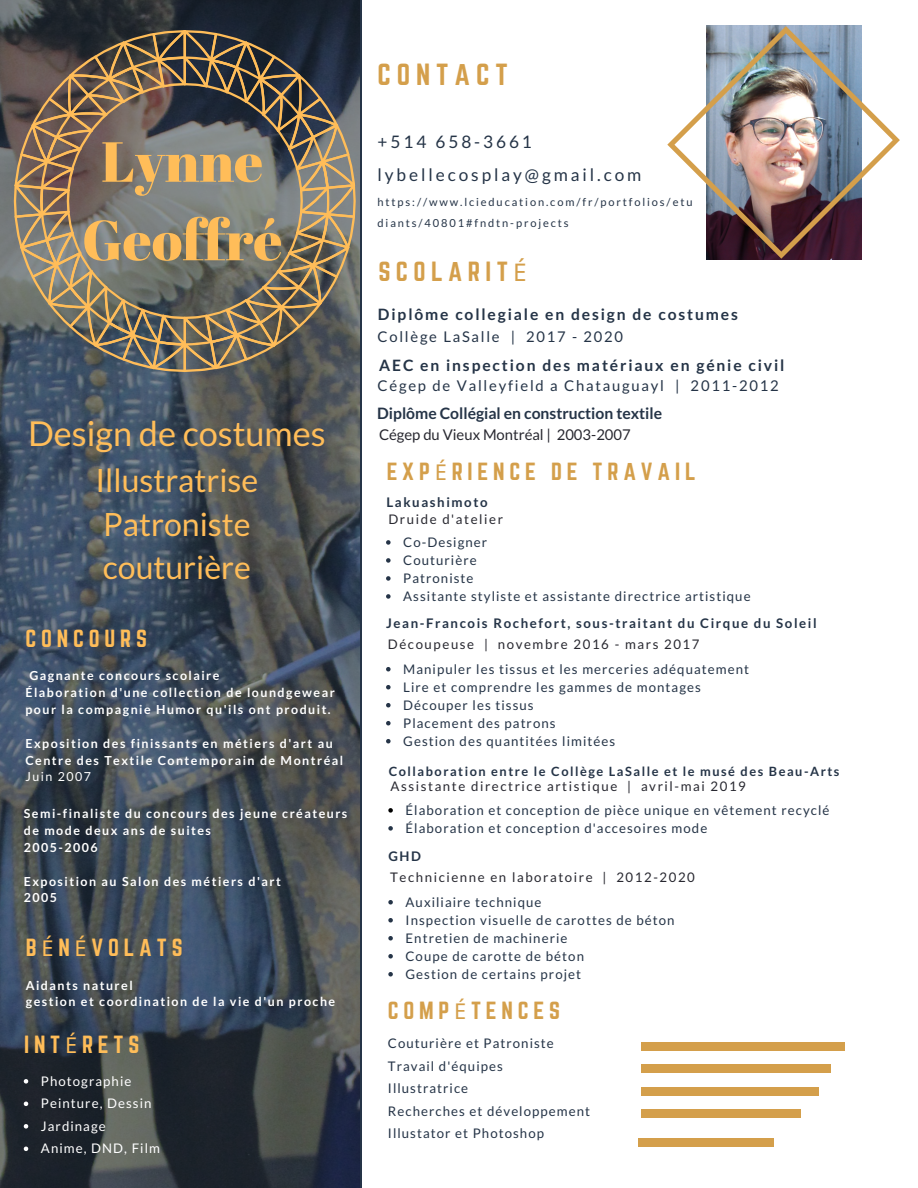
<style>
.page{position:relative;width:918px;height:1188px;background:#fff}
.page>*{position:absolute;margin:0;border:0;box-sizing:border-box;transform-origin:0 0}
.t1{font:56.4px "Abril Fatface";color:#ffbd59}
.t2{font:34.35px "Lato";color:#ffbd59}
.t3{font:32.1px "Lato";color:#ffbd59}
.t4{font:26.85px "Norwester";letter-spacing:.22em;color:#d49f4b}
.t5{font:24.3px "Norwester";letter-spacing:.22em;color:#d49f4b}
.t6{font:21.75px "Norwester";letter-spacing:.22em;color:#d49f4b}
.t7{font:21.75px "Norwester";letter-spacing:.22em;color:#ffbd59}
.t8{font:17.25px "Lato";letter-spacing:.17em;color:#253447}
.t9{font:700 15.75px "Lato";color:#253447}
.t10{font:700 15.6px "Lato";letter-spacing:.12em;color:#253447}
.t11{font:14.85px "Lato";letter-spacing:.12em;color:#253447}
.t12{font:14.85px "Lato";color:#282830}
.t13{font:14.7px "Lato";letter-spacing:.12em;color:#253447}
.t14{font:13.2px "Lato";letter-spacing:.08em;color:#253447}
.t15{font:13.2px "Lato";letter-spacing:.12em;color:#282830}
.t16{font:700 13.2px "Lato";letter-spacing:.12em;color:#253447}
.t17{font:13.2px "Lato";letter-spacing:.08em;color:#fff}
.t18{font:700 12.75px "Lato";letter-spacing:.12em;color:#253447}
.t19{font:700 12.45px/16.8px "Lato";letter-spacing:.12em;color:#fff}
.t20{font:12.45px "Lato";letter-spacing:.12em;color:#fff}
.t21{font:11.1px/20.9px "Lato";letter-spacing:.17em;color:#253447}
.s1{font-family:"Noto Sans"}
</style>
<div class="page">
<img style="left:0;top:0;width:360px;height:1188px">
<svg style="left:386px;top:667px;width:5px;height:4px"></svg>
<svg style="left:386px;top:685px;width:5px;height:4px"></svg>
<svg style="left:386px;top:703px;width:5px;height:4px"></svg>
<svg style="left:386px;top:721px;width:5px;height:4px"></svg>
<svg style="left:386px;top:739px;width:5px;height:4px"></svg>
<svg style="left:386px;top:540px;width:5px;height:5px"></svg>
<svg style="left:386px;top:558px;width:5px;height:5px"></svg>
<svg style="left:386px;top:576px;width:5px;height:5px"></svg>
<svg style="left:386px;top:594px;width:5px;height:5px"></svg>
<div style="left:641px;top:1042px;width:204px;height:9px;background:#d49f4b"></div>
<div style="left:641px;top:1064px;width:189px;height:9px;background:#d49f4b"></div>
<div style="left:641px;top:1087px;width:178px;height:9px;background:#d49f4b"></div>
<div style="left:641px;top:1109px;width:160px;height:9px;background:#d49f4b"></div>
<div style="left:638px;top:1138px;width:136px;height:9px;background:#d49f4b"></div>
<svg style="left:24px;top:1079px;width:4px;height:5px"></svg>
<svg style="left:24px;top:1102px;width:4px;height:4px"></svg>
<svg style="left:24px;top:1124px;width:4px;height:5px"></svg>
<svg style="left:24px;top:1147px;width:4px;height:4px"></svg>
<svg style="left:14px;top:30px;width:342px;height:342px;background:#726b5e"></svg>
<img style="left:667px;top:26px;width:233px;height:233px">
<svg style="left:388px;top:808px;width:5px;height:5px"></svg>
<svg style="left:388px;top:826px;width:5px;height:5px"></svg>
<svg style="left:388px;top:900px;width:5px;height:5px"></svg>
<svg style="left:388px;top:918px;width:5px;height:5px"></svg>
<svg style="left:388px;top:936px;width:5px;height:5px"></svg>
<svg style="left:388px;top:954px;width:5px;height:5px"></svg>
<svg style="left:388px;top:972px;width:5px;height:5px"></svg>
<p class="t1" style="left:101px;top:122px;width:163px">Lynne</p>
<p class="t1" style="left:82px;top:201px;width:202px">Geoffré</p>
<p class="t2" style="left:28px;top:412px;width:299px">Design de costumes</p>
<p class="t3" style="left:95px;top:460px;width:164px">Illustratrise</p>
<p class="t3" style="left:103px;top:504px;width:149px">Patroniste</p>
<p class="t3" style="left:103px;top:548px;width:150px">couturière</p>
<p class="t7" style="left:25px;top:628px;width:123px">CONCOURS</p>
<p class="t19" style="left:29px;top:667px;width:192px">Gagnante concours scolaire</p>
<p class="t19" style="left:25px;top:684px;width:311px">Élaboration d'une collection de loundgewear pour la compagnie Humor qu'ils ont produit.</p>
<p class="t19" style="left:25px;top:735px;width:319px">Exposition des finissants en métiers d'art au<br>Centre des Textile Contemporain de Montréal</p>
<p class="t20" style="left:25px;top:769px;width:67px">Juin 2007</p>
<p class="t19" style="left:24px;top:805px;width:325px">Semi-finaliste du concours des jeune créateurs de mode deux ans de suites</p>
<p class="t19" style="left:24px;top:839px;width:76px">2005-2006</p>
<p class="t19" style="left:24px;top:872px;width:259px">Exposition au Salon des métiers d'art</p>
<p class="t19" style="left:24px;top:889px;width:35px">2005</p>
<p class="t7" style="left:26px;top:937px;width:158px">B<span class="s1">É</span>N<span class="s1">É</span>VOLATS</p>
<p class="t19" style="left:26px;top:976px;width:108px">Aidants naturel</p>
<p class="t19" style="left:26px;top:993px;width:311px">gestion et coordination de la vie d'un proche</p>
<p class="t7" style="left:24px;top:1034px;width:117px">INT<span class="s1">É</span>RETS</p>
<p class="t17" style="left:41px;top:1073px;width:92px">Photographie</p>
<p class="t17" style="left:41px;top:1095px;width:112px">Peinture, Dessin</p>
<p class="t17" style="left:41px;top:1118px;width:66px">Jardinage</p>
<p class="t17" style="left:41px;top:1140px;width:121px">Anime, DND, Film</p>
<p class="t4" style="left:378px;top:61px;width:132px">CONTACT</p>
<p class="t8" style="left:378px;top:131px;width:156px">+514 658-3661</p>
<p class="t8" style="left:378px;top:164px;width:265px">lybellecosplay@gmail.com</p>
<p class="t21" style="left:378px;top:191px;width:316px">https://www.lcieducation.com/fr/portfolios/etu diants/40801#fndtn-projects</p>
<p class="t5" style="left:378px;top:260px;width:150px">SCOLARIT<span class="s1">É</span></p>
<p class="t10" style="left:378px;top:304px;width:361px">Diplôme collegiale en design de costumes</p>
<p class="t10" style="left:379px;top:356px;width:407px">AEC en inspection des matériaux en génie civil</p>
<p class="t11" style="left:378px;top:377px;width:403px">Cégep de Valleyfield a Chatauguayl | 2011-2012</p>
<p class="t13" style="left:378px;top:328px;width:247px">Collège LaSalle | 2017 - 2020</p>
<p class="t9" style="left:377px;top:403px;width:286px">Diplôme Collégial en construction textile</p>
<p class="t12" style="left:379px;top:425px;width:253px">Cégep du Vieux Montréal | 2003-2007</p>
<p class="t6" style="left:387px;top:461px;width:310px">EXP<span class="s1">É</span>RIENCE DE TRAVAIL</p>
<p class="t16" style="left:386px;top:494px;width:103px">Lakuashimoto</p>
<p class="t15" style="left:388px;top:511px;width:116px">Druide d'atelier</p>
<p class="t14" style="left:403px;top:534px;width:85px">Co-Designer</p>
<p class="t14" style="left:403px;top:552px;width:75px">Couturière</p>
<p class="t14" style="left:403px;top:570px;width:72px">Patroniste</p>
<p class="t14" style="left:403px;top:588px;width:349px">Assitante styliste et assistante directrice artistique</p>
<p class="t16" style="left:386px;top:615px;width:432px">Jean-Francois Rochefort, sous-traitant du Cirque du Soleil</p>
<p class="t14" style="left:403px;top:661px;width:347px">Manipuler les tissus et les merceries adéquatement</p>
<p class="t14" style="left:403px;top:679px;width:299px">Lire et comprendre les gammes de montages</p>
<p class="t14" style="left:403px;top:697px;width:132px">Découper les tissus</p>
<p class="t14" style="left:403px;top:715px;width:154px">Placement des patrons</p>
<p class="t14" style="left:403px;top:733px;width:213px">Gestion des quantitées limitées</p>
<p class="t15" style="left:388px;top:636px;width:313px">Découpeuse | novembre 2016 - mars 2017</p>
<p class="t18" style="left:389px;top:763px;width:452px">Collaboration entre le Collège LaSalle et le musé des Beau-Arts</p>
<p class="t15" style="left:391px;top:778px;width:357px">Assistante directrice artistique | avril-mai 2019</p>
<p class="t14" style="left:406px;top:802px;width:425px">Élaboration et conception de pièce unique en vêtement recyclé</p>
<p class="t14" style="left:406px;top:820px;width:303px">Élaboration et conception d'accesoires mode</p>
<p class="t16" style="left:388px;top:848px;width:34px">GHD</p>
<p class="t14" style="left:406px;top:894px;width:137px">Auxiliaire technique</p>
<p class="t14" style="left:406px;top:912px;width:271px">Inspection visuelle de carottes de béton</p>
<p class="t14" style="left:406px;top:930px;width:163px">Entretien de machinerie</p>
<p class="t14" style="left:406px;top:948px;width:180px">Coupe de carotte de béton</p>
<p class="t14" style="left:406px;top:966px;width:177px">Gestion de certains projet</p>
<p class="t15" style="left:390px;top:869px;width:306px">Technicienne en laboratoire | 2012-2020</p>
<p class="t6" style="left:388px;top:1000px;width:174px">COMP<span class="s1">É</span>TENCES</p>
<p class="t14" style="left:388px;top:1035px;width:167px">Couturière et Patroniste</p>
<p class="t14" style="left:388px;top:1058px;width:116px">Travail d'équipes</p>
<p class="t14" style="left:388px;top:1080px;width:82px">Illustratrice</p>
<p class="t14" style="left:388px;top:1103px;width:204px">Recherches et développement</p>
<p class="t14" style="left:388px;top:1125px;width:158px">Illustator et Photoshop</p>
</div>
